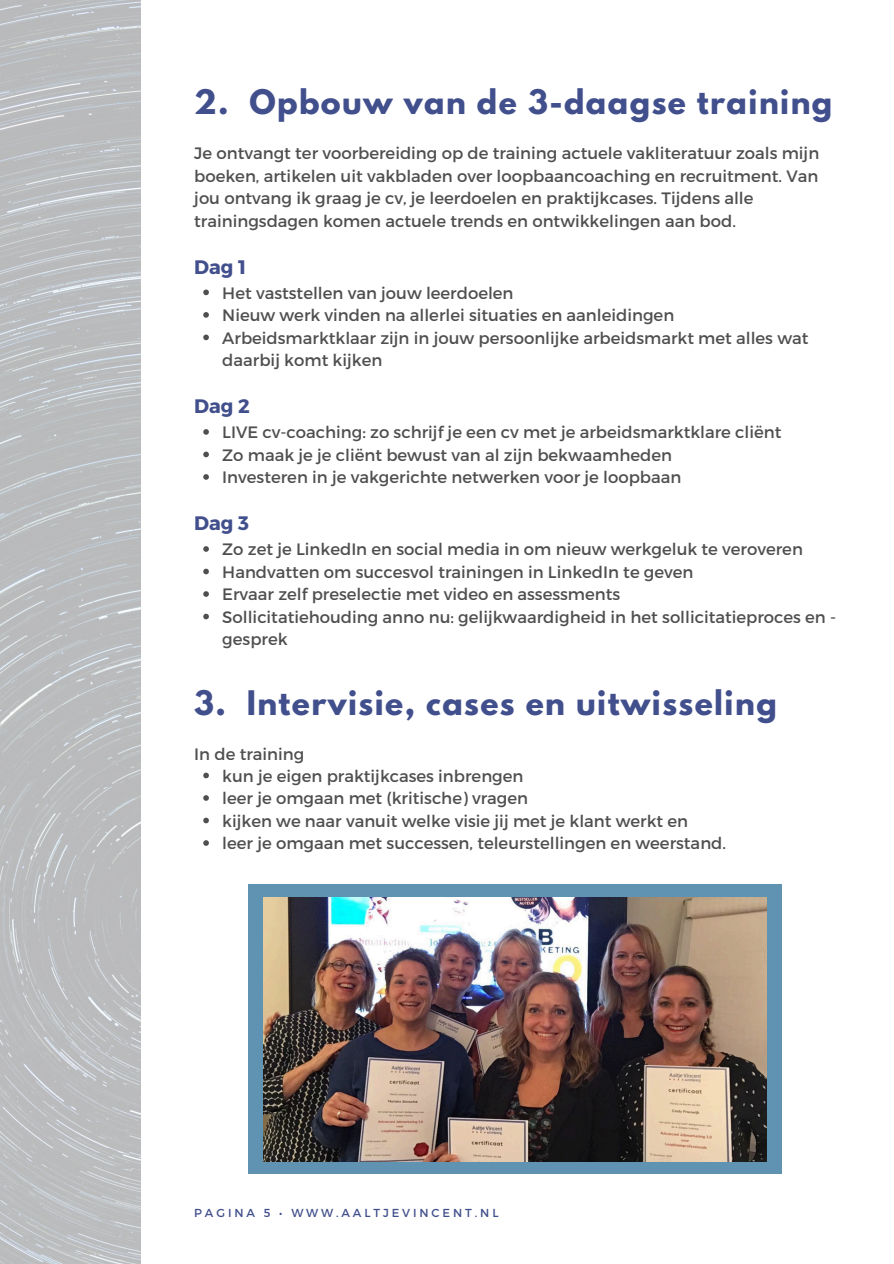
<style>
.page{position:relative;width:894px;height:1264px;background:#fff}
.page>*{position:absolute;margin:0;border:0;box-sizing:border-box;transform-origin:0 0}
.t1{font:700 30px "League Spartan";letter-spacing:.045em;color:#414f8c}
.t2{font:700 19.5px "Montserrat";color:#414f8c}
.t3{font:16.5px/22.5px "Montserrat";color:#4f4f4f}
.t4{font:11.55px "Montserrat";letter-spacing:.25em;color:#414f8c}
</style>
<div class="page">
<img style="left:0;top:0;width:141px;height:1263px">
<svg style="left:203px;top:289px;width:6px;height:6px"></svg>
<svg style="left:203px;top:312px;width:6px;height:6px"></svg>
<svg style="left:203px;top:334px;width:6px;height:6px"></svg>
<svg style="left:203px;top:429px;width:6px;height:6px"></svg>
<svg style="left:203px;top:451px;width:6px;height:6px"></svg>
<svg style="left:203px;top:474px;width:6px;height:6px"></svg>
<svg style="left:203px;top:546px;width:6px;height:6px"></svg>
<svg style="left:203px;top:568px;width:6px;height:6px"></svg>
<svg style="left:203px;top:591px;width:6px;height:6px"></svg>
<svg style="left:203px;top:613px;width:6px;height:6px"></svg>
<svg style="left:203px;top:772px;width:6px;height:6px"></svg>
<svg style="left:203px;top:795px;width:6px;height:5px"></svg>
<svg style="left:203px;top:817px;width:6px;height:6px"></svg>
<svg style="left:203px;top:840px;width:6px;height:5px"></svg>
<div style="left:248px;top:884px;width:533px;height:290px;background:#6093b1"></div>
<img style="left:263px;top:897px;width:503px;height:264px">
<h3 class="t1" style="left:194px;top:87px;width:639px">2. Opbouw van de 3-daagse training</h3>
<h2 class="t3" style="left:194px;top:141px;width:626px">Je ontvangt ter voorbereiding op de training actuele vakliteratuur zoals mijn boeken, artikelen uit vakbladen over loopbaancoaching en recruitment. Van jou ontvang ik graag je cv, je leerdoelen en praktijkcases. Tijdens alle trainingsdagen komen actuele trends en ontwikkelingen aan bod.</h2>
<p class="t2" style="left:194px;top:254px;width:53px">Dag 1</p>
<p class="t3" style="left:222px;top:280px;width:293px">Het vaststellen van jouw leerdoelen</p>
<p class="t3" style="left:222px;top:303px;width:453px">Nieuw werk vinden na allerlei situaties en aanleidingen</p>
<h2 class="t3" style="left:222px;top:325px;width:587px">Arbeidsmarktklaar zijn in jouw persoonlijke arbeidsmarkt met alles wat daarbij komt kijken</h2>
<p class="t2" style="left:194px;top:394px;width:57px">Dag 2</p>
<p class="t3" style="left:222px;top:420px;width:560px">LIVE cv-coaching: zo schrijf je een cv met je arbeidsmarktklare cliënt</p>
<p class="t3" style="left:222px;top:442px;width:451px">Zo maak je je cliënt bewust van al zijn bekwaamheden</p>
<h2 class="t3" style="left:222px;top:465px;width:460px">Investeren in je vakgerichte netwerken voor je loopbaan</h2>
<p class="t2" style="left:194px;top:511px;width:56px">Dag 3</p>
<p class="t3" style="left:222px;top:537px;width:582px">Zo zet je LinkedIn en social media in om nieuw werkgeluk te veroveren</p>
<p class="t3" style="left:222px;top:559px;width:472px">Handvatten om succesvol trainingen in LinkedIn te geven</p>
<p class="t3" style="left:222px;top:582px;width:399px">Ervaar zelf preselectie met video en assessments</p>
<h1 class="t3" style="left:222px;top:604px;width:615px">Sollicitatiehouding anno nu: gelijkwaardigheid in het sollicitatieproces en - gesprek</h1>
<p class="t1" style="left:194px;top:687px;width:584px">3. Intervisie, cases en uitwisseling</p>
<h3 class="t3" style="left:194px;top:741px;width:112px">In de training</h3>
<p class="t3" style="left:222px;top:763px;width:302px">kun je eigen praktijkcases inbrengen</p>
<p class="t3" style="left:222px;top:786px;width:307px">leer je omgaan met (kritische) vragen</p>
<p class="t3" style="left:222px;top:808px;width:467px">kijken we naar vanuit welke visie jij met je klant werkt en</p>
<p class="t3" style="left:222px;top:831px;width:505px">leer je omgaan met successen, teleurstellingen en weerstand.</p>
<h1 class="t4" style="left:194px;top:1205px;width:305px">PAGINA 5 • WWW.AALTJEVINCENT.NL</h1>
</div>
